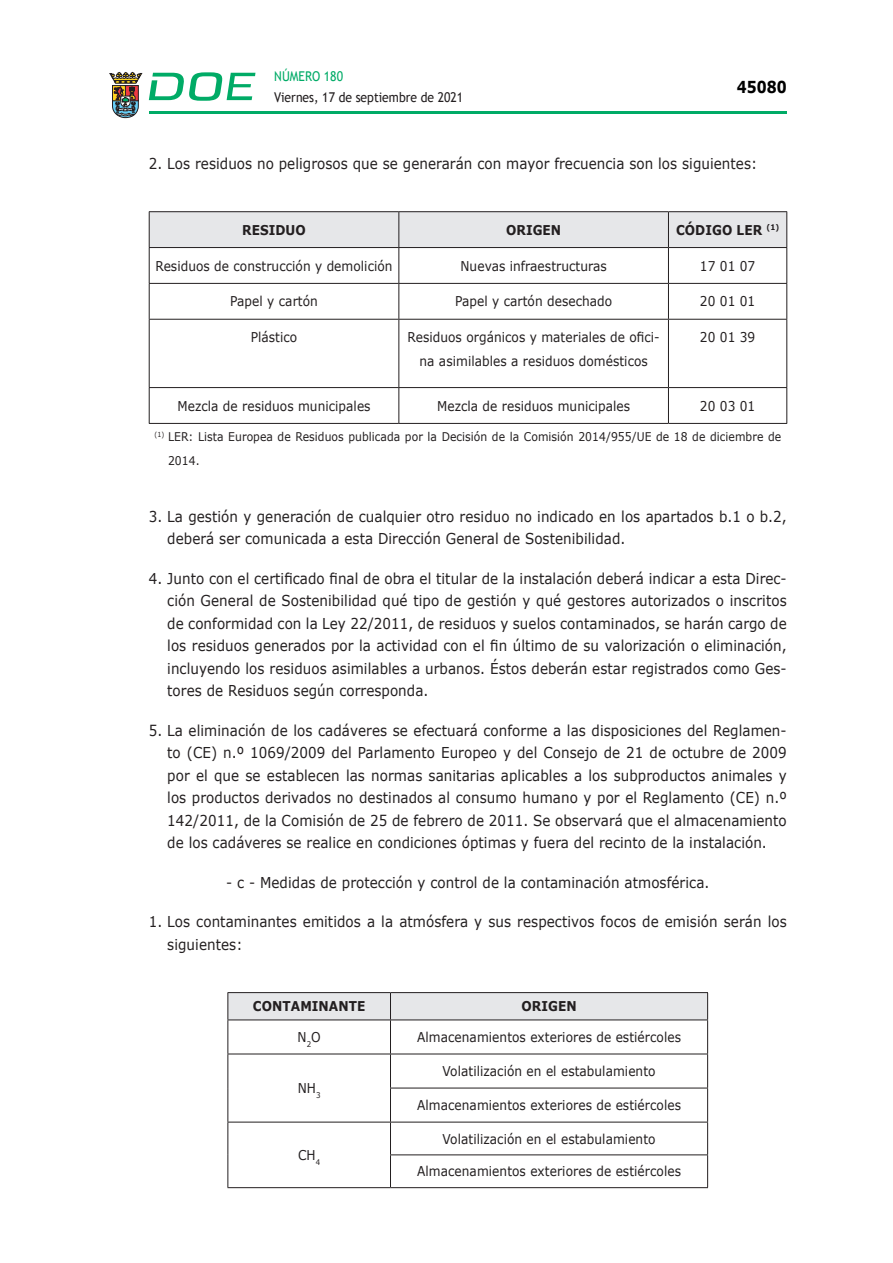
<style>
.page{position:relative;width:893px;height:1263px;background:#fff}
.page>*{position:absolute;margin:0;border:0;box-sizing:border-box;transform-origin:0 0}
.t1{font:700 16.5px "Verdana";color:#000;scale:.85 1}
.CUERPO_DE_TEXTO{font:15px/22.5px "Verdana";letter-spacing:.005em;color:#231f20;scale:.9 1}
.CUERPO_DE_TEXTO-2{font:13.5px/24px "Verdana";letter-spacing:.005em;color:#231f20;text-align:center;scale:.9 1}
.CUERPO_DE_TEXTO-3{font:700 13.5px "Verdana";letter-spacing:.005em;color:#231f20;scale:.9 1}
.t2{font:13.5px "Trebuchet MS";color:#231f20;scale:.9 1}
.t3{font:13.5px "Trebuchet MS";color:#00ab67;scale:.9 1}
.CUERPO_DE_TEXTO-4{font:12px/24px "Verdana";letter-spacing:.005em;color:#231f20;scale:.9 1}
</style>
<div class="page">
<hr style="left:149px;top:111px;width:638px;height:3px;background:#00ab66">
<svg style="left:109px;top:72px;width:33px;height:46px"></svg>
<svg style="left:149px;top:72px;width:106px;height:29px"></svg>
<div style="left:150px;top:212px;width:636px;height:35px;background:#e6e7e9"></div>
<hr style="left:149px;top:211px;width:250px;height:1px;background:#231f20">
<hr style="left:149px;top:212px;width:1px;height:35px;background:#231f20">
<hr style="left:399px;top:211px;width:269px;height:1px;background:#231f20">
<hr style="left:398px;top:212px;width:1px;height:35px;background:#231f20">
<hr style="left:668px;top:211px;width:119px;height:1px;background:#231f20">
<hr style="left:668px;top:212px;width:1px;height:35px;background:#231f20">
<hr style="left:786px;top:212px;width:1px;height:35px;background:#231f20">
<hr style="left:149px;top:247px;width:250px;height:1px;background:#231f20">
<hr style="left:149px;top:248px;width:1px;height:35px;background:#231f20">
<hr style="left:399px;top:247px;width:269px;height:1px;background:#231f20">
<hr style="left:398px;top:248px;width:1px;height:35px;background:#231f20">
<hr style="left:668px;top:247px;width:119px;height:1px;background:#231f20">
<hr style="left:668px;top:248px;width:1px;height:35px;background:#231f20">
<hr style="left:786px;top:248px;width:1px;height:35px;background:#231f20">
<hr style="left:149px;top:283px;width:250px;height:1px;background:#231f20">
<hr style="left:149px;top:284px;width:1px;height:35px;background:#231f20">
<hr style="left:399px;top:283px;width:269px;height:1px;background:#231f20">
<hr style="left:398px;top:284px;width:1px;height:35px;background:#231f20">
<hr style="left:668px;top:283px;width:119px;height:1px;background:#231f20">
<hr style="left:668px;top:284px;width:1px;height:35px;background:#231f20">
<hr style="left:786px;top:284px;width:1px;height:35px;background:#231f20">
<hr style="left:149px;top:319px;width:250px;height:1px;background:#231f20">
<hr style="left:149px;top:320px;width:1px;height:67px;background:#231f20">
<hr style="left:399px;top:319px;width:269px;height:1px;background:#231f20">
<hr style="left:398px;top:320px;width:1px;height:67px;background:#231f20">
<hr style="left:668px;top:319px;width:119px;height:1px;background:#231f20">
<hr style="left:668px;top:320px;width:1px;height:67px;background:#231f20">
<hr style="left:786px;top:320px;width:1px;height:67px;background:#231f20">
<hr style="left:149px;top:387px;width:250px;height:1px;background:#231f20">
<hr style="left:149px;top:388px;width:1px;height:35px;background:#231f20">
<hr style="left:399px;top:387px;width:269px;height:1px;background:#231f20">
<hr style="left:398px;top:388px;width:1px;height:35px;background:#231f20">
<hr style="left:668px;top:387px;width:119px;height:1px;background:#231f20">
<hr style="left:668px;top:388px;width:1px;height:35px;background:#231f20">
<hr style="left:786px;top:388px;width:1px;height:35px;background:#231f20">
<hr style="left:149px;top:423px;width:250px;height:1px;background:#231f20">
<hr style="left:399px;top:423px;width:269px;height:1px;background:#231f20">
<hr style="left:668px;top:423px;width:119px;height:1px;background:#231f20">
<svg style="left:227px;top:992px;width:481px;height:27px;background:#dddee0"></svg>
<hr style="left:227px;top:1019px;width:163px;height:1px;background:#231f20">
<hr style="left:227px;top:1020px;width:1px;height:33px;background:#231f20">
<hr style="left:390px;top:1019px;width:318px;height:1px;background:#231f20">
<hr style="left:390px;top:1020px;width:1px;height:33px;background:#231f20">
<hr style="left:707px;top:1020px;width:1px;height:33px;background:#231f20">
<hr style="left:227px;top:1053px;width:163px;height:1px;background:#231f20">
<hr style="left:227px;top:1054px;width:1px;height:34px;background:#231f20">
<hr style="left:227px;top:1088px;width:1px;height:34px;background:#231f20">
<hr style="left:390px;top:1053px;width:318px;height:1px;background:#231f20">
<hr style="left:390px;top:1054px;width:1px;height:34px;background:#231f20">
<hr style="left:707px;top:1054px;width:1px;height:34px;background:#231f20">
<hr style="left:390px;top:1088px;width:318px;height:1px;background:#231f20">
<hr style="left:390px;top:1088px;width:1px;height:34px;background:#231f20">
<hr style="left:707px;top:1088px;width:1px;height:34px;background:#231f20">
<hr style="left:227px;top:1122px;width:163px;height:1px;background:#231f20">
<hr style="left:227px;top:1122px;width:1px;height:33px;background:#231f20">
<hr style="left:227px;top:1155px;width:1px;height:32px;background:#231f20">
<hr style="left:227px;top:1187px;width:163px;height:1px;background:#231f20">
<hr style="left:390px;top:1122px;width:318px;height:1px;background:#231f20">
<hr style="left:390px;top:1122px;width:1px;height:32px;background:#231f20">
<hr style="left:707px;top:1122px;width:1px;height:32px;background:#231f20">
<hr style="left:390px;top:1154px;width:318px;height:1px;background:#231f20">
<hr style="left:390px;top:1155px;width:1px;height:32px;background:#231f20">
<hr style="left:707px;top:1155px;width:1px;height:32px;background:#231f20">
<hr style="left:390px;top:1187px;width:318px;height:1px;background:#231f20">
<p class="t3" style="left:274px;top:67px;width:78px">NÚMERO 180</p>
<p class="t2" style="left:274px;top:88px;width:212px">Viernes, 17 de septiembre de 2021</p>
<p class="t1" style="left:737px;top:75px;width:60px">45080</p>
<p class="CUERPO_DE_TEXTO" style="left:149px;top:152px;width:678px">2. Los residuos no peligrosos que se generarán con mayor frecuencia son los siguientes:</p>
<p class="CUERPO_DE_TEXTO-3" style="left:242px;top:220px;width:72px">RESIDUO</p>
<p class="CUERPO_DE_TEXTO-3" style="left:506px;top:220px;width:63px">ORIGEN</p>
<p class="CUERPO_DE_TEXTO-3" style="left:676px;top:220px;width:116px">CÓDIGO LER <sup>(1)</sup></p>
<p class="CUERPO_DE_TEXTO-2" style="left:155px;top:254px;width:265px">Residuos de construcción y demolición</p>
<p class="CUERPO_DE_TEXTO-2" style="left:460px;top:254px;width:164px">Nuevas infraestructuras</p>
<p class="CUERPO_DE_TEXTO-2" style="left:700px;top:254px;width:63px">17 01 07</p>
<p class="CUERPO_DE_TEXTO-2" style="left:230px;top:289px;width:99px">Papel y cartón</p>
<p class="CUERPO_DE_TEXTO-2" style="left:455px;top:289px;width:176px">Papel y cartón desechado</p>
<p class="CUERPO_DE_TEXTO-2" style="left:700px;top:289px;width:63px">20 01 01</p>
<p class="CUERPO_DE_TEXTO-2" style="left:251px;top:325px;width:53px">Plástico</p>
<p class="CUERPO_DE_TEXTO-2" style="left:408px;top:325px;width:282px">Residuos orgánicos y materiales de ofici&shy;na asimilables a residuos domésticos</p>
<p class="CUERPO_DE_TEXTO-2" style="left:700px;top:325px;width:63px">20 01 39</p>
<p class="CUERPO_DE_TEXTO-2" style="left:177px;top:394px;width:216px">Mezcla de residuos municipales</p>
<p class="CUERPO_DE_TEXTO-2" style="left:437px;top:394px;width:216px">Mezcla de residuos municipales</p>
<p class="CUERPO_DE_TEXTO-2" style="left:700px;top:394px;width:63px">20 03 01</p>
<p class="CUERPO_DE_TEXTO-4" style="left:168px;top:425px;width:683px;text-indent:-14px"><sup>(1)</sup> LER: Lista Europea de Residuos publicada por la Decisión de la Comisión 2014/955/UE de 18 de diciembre de<br>2014.</p>
<p class="CUERPO_DE_TEXTO" style="left:167px;top:505px;width:690px;text-indent:-18px">3. La gestión y generación de cualquier otro residuo no indicado en los apartados b.1 o b.2, deberá ser comunicada a esta Dirección General de Sostenibilidad.</p>
<p class="CUERPO_DE_TEXTO" style="left:167px;top:567px;width:690px;text-align:justify;text-indent:-18px">4. Junto con el certificado final de obra el titular de la instalación deberá indicar a esta Direc&shy;ción General de Sostenibilidad qué tipo de gestión y qué gestores autorizados o inscritos de conformidad con la Ley 22/2011, de residuos y suelos contaminados, se harán cargo de los residuos generados por la actividad con el fin último de su valorización o eliminación, incluyendo los residuos asimilables a urbanos. Éstos deberán estar registrados como Ges&shy;tores de Residuos según corresponda.</p>
<p class="CUERPO_DE_TEXTO" style="left:167px;top:719px;width:690px;text-align:justify;text-indent:-18px">5. La eliminación de los cadáveres se efectuará conforme a las disposiciones del Reglamen&shy;to (CE) n.º 1069/2009 del Parlamento Europeo y del Consejo de 21 de octubre de 2009 por el que se establecen las normas sanitarias aplicables a los subproductos animales y los productos derivados no destinados al consumo humano y por el Reglamento (CE) n.º 142/2011, de la Comisión de 25 de febrero de 2011. Se observará que el almacenamiento de los cadáveres se realice en condiciones óptimas y fuera del recinto de la instalación.</p>
<p class="CUERPO_DE_TEXTO" style="left:226px;top:871px;width:538px">- c - Medidas de protección y control de la contaminación atmosférica.</p>
<p class="CUERPO_DE_TEXTO" style="left:167px;top:910px;width:690px;text-indent:-18px">1. Los contaminantes emitidos a la atmósfera y sus respectivos focos de emisión serán los siguientes:</p>
<p class="CUERPO_DE_TEXTO-3" style="left:253px;top:997px;width:127px">CONTAMINANTE</p>
<p class="CUERPO_DE_TEXTO-3" style="left:521px;top:997px;width:63px">ORIGEN</p>
<p class="CUERPO_DE_TEXTO-2" style="left:298px;top:1025px;width:27px">N<sub>2</sub>O</p>
<p class="CUERPO_DE_TEXTO-2" style="left:417px;top:1025px;width:295px">Almacenamientos exteriores de estiércoles</p>
<p class="CUERPO_DE_TEXTO-2" style="left:298px;top:1076px;width:27px">NH<sub>3</sub></p>
<p class="CUERPO_DE_TEXTO-2" style="left:442px;top:1059px;width:238px">Volatilización en el estabulamiento</p>
<p class="CUERPO_DE_TEXTO-2" style="left:417px;top:1093px;width:295px">Almacenamientos exteriores de estiércoles</p>
<p class="CUERPO_DE_TEXTO-2" style="left:298px;top:1143px;width:26px">CH<sub>4</sub></p>
<p class="CUERPO_DE_TEXTO-2" style="left:442px;top:1126px;width:238px">Volatilización en el estabulamiento</p>
<p class="CUERPO_DE_TEXTO-2" style="left:417px;top:1159px;width:295px">Almacenamientos exteriores de estiércoles</p>
</div>
